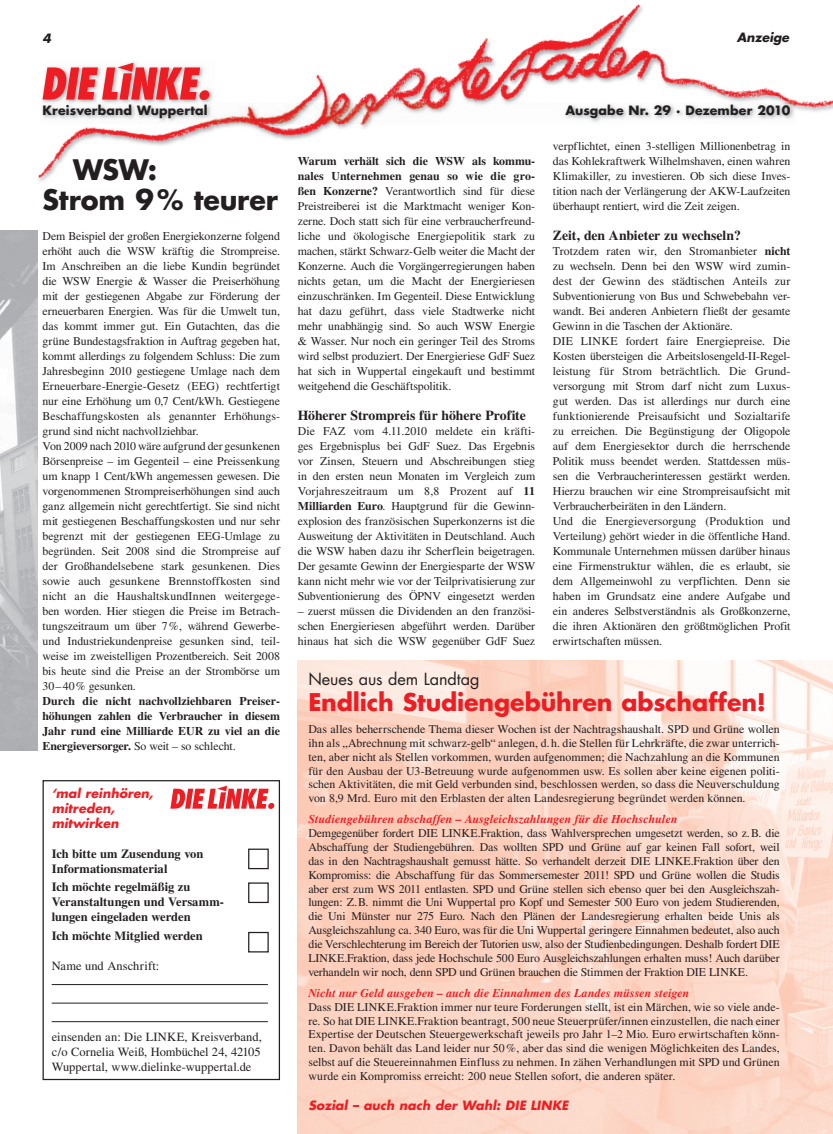
<style>
.page{position:relative;width:833px;height:1134px;background:#fff}
.page>*{position:absolute;margin:0;border:0;box-sizing:border-box;transform-origin:0 0}
.t1{font:700 27.5px/30px "Futura";letter-spacing:-.005em;color:#231f20}
.t2{font:700 23.75px "Futura";letter-spacing:-.005em;color:#ee1d23}
.t3{font:16.25px "Futura";letter-spacing:-.005em;color:#231f20}
.t4{font:700 13.75px "Times";letter-spacing:-.005em;color:#231f20}
.t5{font:700 12.5px/15px "Times";color:#231f20}
.t6{font:12.5px/15px "Times";color:#231f20;text-align:justify}
.t7{font:italic 700 12.5px/15px "Futura";letter-spacing:.005em;color:#ee1d23}
.t8{font:700 12.5px "Futura";letter-spacing:.015em;color:#231f20}
.t9{font:italic 700 12.5px "Futura";color:#231f20}
.t10{font:11.88px/15px "Times";letter-spacing:-.005em;color:#231f20;text-align:justify}
.t11{font:700 11.88px/15px "Times";letter-spacing:-.005em;color:#231f20;text-align:justify}
.t12{font:italic 700 11.88px "Times";letter-spacing:.01em;color:#ee1d23}
.s1{font-weight:400}
.s2{font-weight:700}
</style>
<div class="page">
<img style="left:30px;top:4px;width:803px;height:289px">
<img style="left:40px;top:61px;width:1px;height:44px">
<img style="left:41px;top:61px;width:87px;height:2px">
<img style="left:128px;top:61px;width:87px;height:42px">
<div style="left:43px;top:780px;width:237px;height:300px;border:1px solid #231f20"></div>
<svg style="left:170px;top:786px;width:104px;height:23px"></svg>
<hr style="left:52px;top:984px;width:216px;height:1px;background:#231f20">
<hr style="left:52px;top:1003px;width:216px;height:1px;background:#231f20">
<hr style="left:52px;top:1021px;width:216px;height:1px;background:#231f20">
<div style="left:248px;top:848px;width:21px;height:21px;border:1px solid #231f20"></div>
<div style="left:248px;top:882px;width:21px;height:21px;border:1px solid #231f20"></div>
<div style="left:248px;top:932px;width:21px;height:20px;border:1px solid #231f20"></div>
<img style="left:298px;top:660px;width:535px;height:474px">
<img style="left:442px;top:103px;width:264px;height:21px">
<img style="left:706px;top:103px;width:89px;height:21px">
<img style="left:215px;top:103px;width:91px;height:2px">
<img style="left:306px;top:103px;width:136px;height:21px">
<img style="left:573px;top:113px;width:89px;height:11px">
<img style="left:41px;top:105px;width:131px;height:19px">
<img style="left:172px;top:105px;width:134px;height:19px">
<img style="left:306px;top:119px;width:46px;height:5px">
<svg style="left:41px;top:63px;width:169px;height:40px"></svg>
<img style="left:41px;top:103px;width:174px;height:2px">
<img style="left:0;top:231px;width:37px;height:519px">
<p class="t9" style="left:43px;top:29px;width:10px">4</p>
<p class="t9" style="left:736px;top:29px;width:54px">Anzeige</p>
<p class="t8" style="left:43px;top:102px;width:167px">Kreisverband Wuppertal</p>
<p class="t8" style="left:565px;top:102px;width:226px">Ausgabe Nr. 29 · Dezember 2010</p>
<h1 class="t1" style="left:43px;top:154px;width:237px;text-indent:30px">WSW:<br>Strom 9 % teurer</h1>
<p class="t10" style="left:43px;top:228px;width:239px;text-align:left">Dem Beispiel der großen Energiekonzerne folgend erhöht auch die WSW kräftig die Strompreise.<br>Im Anschreiben an die liebe Kundin begründet die WSW Energie &amp; Wasser die Preiserhöhung mit der gestiegenen Abgabe zur Förderung der erneuerbaren Energien. Was für die Umwelt tun, das kommt immer gut. Ein Gutachten, das die grüne Bundes tags frak tion in Auftrag gegeben hat, kommt aller dings zu folgendem Schluss: Die zum Jah res beginn 2010 gestiegene Umlage nach dem Erneuerbare-Energie-Gesetz (EEG) rechtfertigt nur eine Erhöhung um 0,7 Cent/kWh. Ge stiegene Beschaffungskosten als genannter Er höh ungs&shy;grund sind nicht nachvollziehbar.<br>Von 2009 nach 2010 wäre aufgrund der ge sunkenen Börsenpreise – im Gegenteil – eine Preis senkung um knapp 1 Cent/kWh an ge mes sen gewesen. Die vorgenommenen Strompreiserhöhungen sind auch ganz allgemein nicht gerechtfertigt. Sie sind nicht mit gestiegenen Beschaffungskosten und nur sehr begrenzt mit der gestiegenen EEG-Umlage zu begründen. Seit 2008 sind die Strompreise auf der Groß handelsebene stark gesunkenen. Dies sowie auch gesunkene Brennstoffkosten sind nicht an die HaushaltskundInnen weitergege&shy;ben worden. Hier stiegen die Preise im Be trach&shy;tungszeitraum um über 7 %, während Gewerbe&shy;und Industriekundenpreise gesunken sind, teil&shy;weise im zweistelligen Prozentbereich. Seit 2008 bis heute sind die Preise an der Strombörse um 30 – 40 % gesunken.</p>
<p class="t11" style="left:43px;top:693px;width:239px">Durch die nicht nachvollziehbaren Preis er&shy;hö hun gen zahlen die Verbraucher in diesem Jahr rund eine Milliarde EUR zu viel an die Energieversorger. <span class="s1">So weit – so schlecht.</span></p>
<p class="t7" style="left:52px;top:785px;width:103px">‘mal reinhören, mitreden, mitwirken</p>
<p class="t5" style="left:52px;top:846px;width:153px">Ich bitte um Zusendung von<br>Informationsmaterial</p>
<p class="t5" style="left:52px;top:879px;width:174px">Ich möchte regelmäßig zu<br>Veranstaltungen und Versamm&shy;lungen eingeladen werden</p>
<p class="t5" style="left:52px;top:928px;width:153px">Ich möchte Mitglied werden</p>
<p class="t6" style="left:52px;top:958px;width:109px">Name und Anschrift:</p>
<p class="t6" style="left:52px;top:1029px;width:212px">einsenden an: Die LINKE, Kreisverband, c/o Cornelia Weiß, Hombüchel 24, 42105<br>Wuppertal, www.dielinke-wuppertal.de</p>
<p class="t10" style="left:298px;top:153px;width:239px"><span class="s2">Warum verhält sich die WSW als kommu&shy;nales Unternehmen genau so wie die gro&shy;ßen Konzerne?</span> Verantwortlich sind für diese Preistreiberei ist die Marktmacht weniger Kon&shy;zerne. Doch statt sich für eine verbraucherfreund&shy;liche und ökologische Energiepolitik stark zu machen, stärkt Schwarz-Gelb weiter die Macht der Konzerne. Auch die Vorgängerregierungen haben nichts getan, um die Macht der Energie riesen einzuschränken. Im Gegenteil. Diese Entwicklung hat dazu geführt, dass viele Stadt werke nicht mehr unabhängig sind. So auch WSW Energie &amp; Wasser. Nur noch ein geringer Teil des Stroms wird selbst produziert. Der Energieriese GdF Suez hat sich in Wuppertal eingekauft und bestimmt weitgehend die Geschäftspolitik.</p>
<p class="t4" style="left:298px;top:407px;width:230px">Höherer Strompreis für höhere Profite</p>
<p class="t10" style="left:298px;top:423px;width:239px">Die FAZ vom 4.11.2010 meldete ein kräfti&shy;ges Ergebnisplus bei GdF Suez. Das Ergebnis vor Zinsen, Steuern und Abschreibungen stieg in den ersten neun Monaten im Vergleich zum Vorjahreszeitraum um 8,8 Prozent auf <span class="s2">11<br>Milliarden Euro</span>. Hauptgrund für die Ge winn&shy;explosion des französischen Super kon zerns ist die Ausweitung der Aktivitäten in Deutschland. Auch die WSW haben dazu ihr Scherflein beigetragen.<br>Der gesamte Gewinn der Energie sparte der WSW kann nicht mehr wie vor der Teilprivatisierung zur Subventionierung des ÖPNV eingesetzt werden</p>
<p class="t10" style="left:298px;top:603px;width:239px">– zuerst müssen die Dividenden an den französi&shy;schen Energieriesen abgeführt werden. Darüber hinaus hat sich die WSW gegenüber GdF Suez</p>
<p class="t10" style="left:553px;top:138px;width:239px">verpflichtet, einen 3-stelligen Millionenbetrag in das Kohle kraftwerk Wilhelmshaven, einen wahren Klimakiller, zu investieren. Ob sich diese Inves&shy;tition nach der Verlängerung der AKW-Laufzeiten überhaupt rentiert, wird die Zeit zeigen.</p>
<p class="t4" style="left:553px;top:227px;width:189px">Zeit, den Anbieter zu wechseln?</p>
<p class="t10" style="left:553px;top:243px;width:239px;text-align:left">Trotzdem raten wir, den Stromanbieter <span class="s2">nicht </span>zu wechseln. Denn bei den WSW wird zumin&shy;dest der Gewinn des städtischen Anteils zur Subventionierung von Bus und Schwebebahn ver&shy;wandt. Bei anderen Anbietern fließt der gesamte Gewinn in die Taschen der Aktionäre.<br>DIE LINKE fordert faire Energiepreise. Die Kosten übersteigen die Arbeitslosengeld-II-Regel&shy;leistung für Strom beträchtlich. Die Grund&shy;versorgung mit Strom darf nicht zum Luxus&shy;gut werden. Das ist allerdings nur durch eine funktionierende Preisaufsicht und Sozialtarife zu erreichen. Die Begünstigung der Oligopole auf dem Energiesektor durch die herrschende Politik muss beendet werden. Stattdessen müs&shy;sen die Verbraucherinteressen gestärkt werden.<br>Hierzu brauchen wir eine Strompreisaufsicht mit Verbraucherbeiräten in den Ländern.<br>Und die Energieversorgung (Produktion und Verteilung) gehört wieder in die öffentliche Hand.<br>Kommunale Unternehmen müssen darüber hinaus eine Firmenstruktur wählen, die es erlaubt, sie dem Allgemeinwohl zu verpflichten. Denn sie haben im Grundsatz eine andere Aufgabe und ein anderes Selbstverständnis als Großkonzerne, die ihren Aktionären den größtmöglichen Profit erwirtschaften müssen.</p>
<h3 class="t3" style="left:308px;top:668px;width:172px">Neues aus dem Landtag</h3>
<h2 class="t2" style="left:308px;top:686px;width:459px">Endlich Studiengebühren abschaffen!</h2>
<p class="t10" style="left:308px;top:722px;width:473px;line-height:13.9px">Das alles beherrschende Thema dieser Wochen ist der Nachtragshaushalt. SPD und Grüne wollen ihn als „Abrechnung mit schwarz-gelb“ anlegen, d. h. die Stellen für Lehrkräfte, die zwar unterrich&shy;ten, aber nicht als Stellen vorkommen, wurden aufgenommen; die Nachzahlung an die Kommunen für den Ausbau der U3-Betreuung wurde aufgenommen usw. Es sollen aber keine eigenen politi&shy;schen Aktivitäten, die mit Geld verbunden sind, beschlossen werden, so dass die Neuverschuldung von 8,9 Mrd. Euro mit den Erblasten der alten Landesregierung begründet werden können.</p>
<p class="t12" style="left:308px;top:812px;width:371px">Studiengebühren abschaffen – Ausgleichszahlungen für die Hochschulen</p>
<p class="t10" style="left:308px;top:826px;width:473px;line-height:13.9px">Demgegenüber fordert DIE LINKE.Fraktion, dass Wahlversprechen umgesetzt werden, so z. B. die Abschaffung der Studiengebühren. Das wollten SPD und Grüne auf gar keinen Fall sofort, weil das in den Nachtragshaushalt gemusst hätte. So verhandelt derzeit DIE LINKE.Fraktion über den Kompromiss: die Abschaffung für das Sommersemester 2011! SPD und Grüne wollen die Studis aber erst zum WS 2011 entlasten. SPD und Grüne stellen sich ebenso quer bei den Aus gleichs zah&shy;lun gen: Z. B. nimmt die Uni Wuppertal pro Kopf und Semester 500 Euro von jedem Studierenden, die Uni Münster nur 275 Euro. Nach den Plänen der Landesregierung erhalten beide Unis als Ausgleichszahlung ca. 340 Euro, was für die Uni Wuppertal geringere Einnahmen bedeutet, also auch die Verschlechterung im Bereich der Tutorien usw, also der Studienbedingungen. Deshalb fordert DIE LINKE.Fraktion, dass jede Hochschule 500 Euro Ausgleichszahlungen erhalten muss! Auch darüber verhandeln wir noch, denn SPD und Grünen brauchen die Stimmen der Fraktion DIE LINKE.</p>
<p class="t12" style="left:308px;top:986px;width:383px">Nicht nur Geld ausgeben – auch die Einnahmen des Landes müssen steigen</p>
<p class="t10" style="left:308px;top:1000px;width:473px;line-height:13.9px">Dass DIE LINKE.Fraktion immer nur teure Forderungen stellt, ist ein Märchen, wie so viele ande&shy;re. So hat DIE LINKE.Fraktion beantragt, 500 neue Steuerprüfer/innen einzustellen, die nach einer Expertise der Deutschen Steuergewerkschaft jeweils pro Jahr 1–2 Mio. Euro erwirtschaften könn&shy;ten. Davon behält das Land leider nur 50 %, aber das sind die wenigen Möglichkeiten des Landes, selbst auf die Steuereinnahmen Einfluss zu nehmen. In zähen Verhandlungen mit SPD und Grünen wurde ein Kompromiss erreicht: 200 neue Stellen sofort, die anderen später.</p>
<p class="t7" style="left:308px;top:1097px;width:261px">Sozial – auch nach der Wahl: DIE LINKE</p>
</div>
